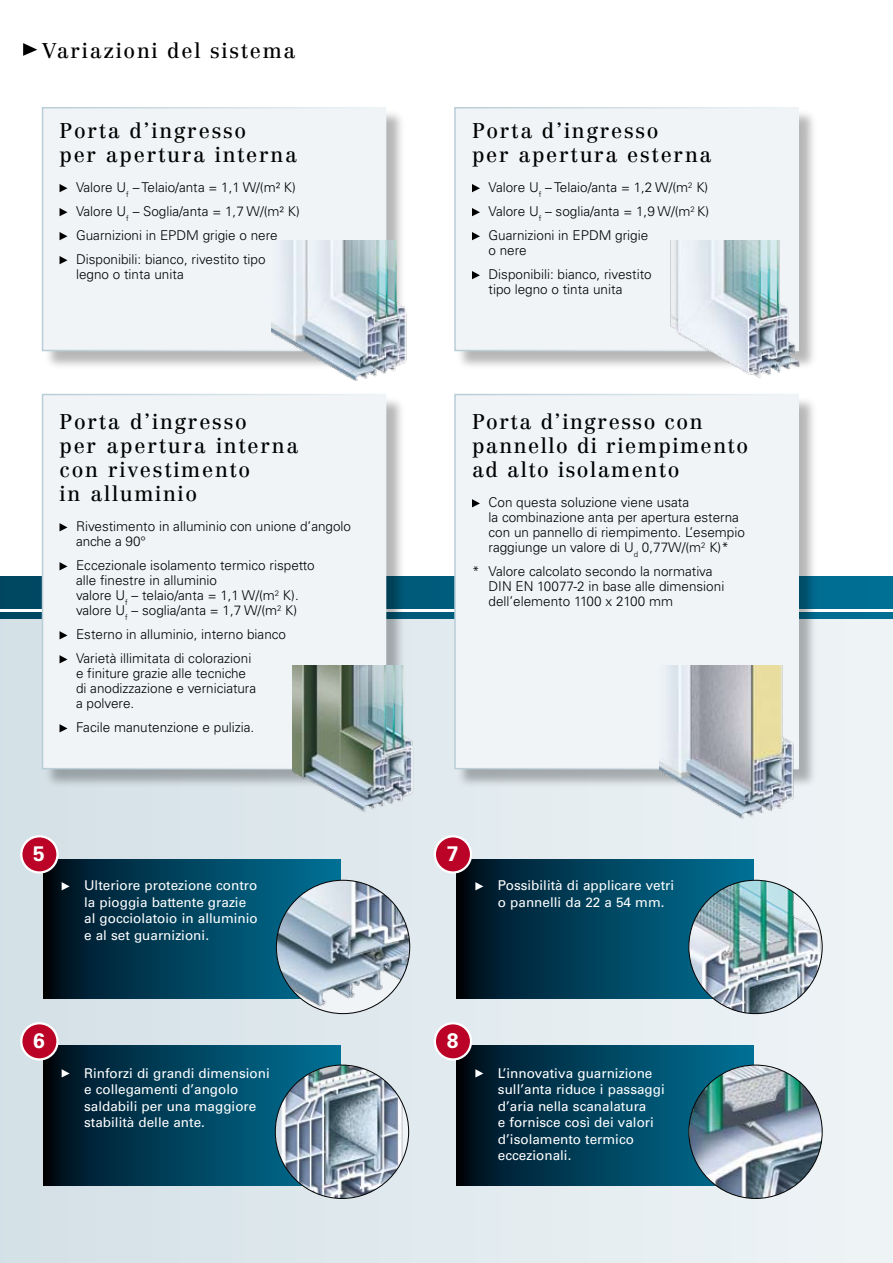
<style>
.page{position:relative;width:893px;height:1263px;background:#fff}
.page>*{position:absolute;margin:0;border:0;box-sizing:border-box;transform-origin:0 0}
.t1{font:21px/24px "Centennial LT Std";letter-spacing:.08em;color:#000}
.t2{font:700 21px "Univers";color:#fff}
.t3{font:300 13.5px/15px "Univers";color:#000}
.t4{font:13.5px/16.5px "Univers";color:#fff}
</style>
<div class="page">
<div style="left:0;top:617px;width:893px;height:646px;background:linear-gradient(to right,#cfdde4,#ebf0f3)"></div>
<svg style="left:0;top:612px;width:893px;height:7px"></svg>
<svg style="left:0;top:576px;width:893px;height:32px;background:#005e7f"></svg>
<svg style="left:457px;top:859px;width:297px;height:139px;background:#003c54"></svg>
<img style="left:689px;top:880px;width:133px;height:133px;border-radius:50%">
<div style="left:435px;top:836px;width:36px;height:36px;background:#ba0326;border-radius:50%"></div>
<div style="left:434px;top:835px;width:38px;height:39px;border:2px solid #fff;border-radius:50%"></div>
<svg style="left:457px;top:1046px;width:297px;height:139px;background:#003c54"></svg>
<div style="left:435px;top:1023px;width:36px;height:36px;background:#ba0326;border-radius:50%"></div>
<div style="left:434px;top:1022px;width:38px;height:38px;border:2px solid #fff;border-radius:50%"></div>
<img style="left:689px;top:1065px;width:133px;height:133px;border-radius:50%">
<svg style="left:43px;top:859px;width:297px;height:139px;background:#003c54"></svg>
<div style="left:21px;top:836px;width:36px;height:36px;background:#ba0326;border-radius:50%"></div>
<div style="left:20px;top:835px;width:39px;height:39px;border:2px solid #fff;border-radius:50%"></div>
<svg style="left:43px;top:1046px;width:297px;height:139px;background:#003c54"></svg>
<div style="left:21px;top:1023px;width:36px;height:36px;background:#ba0326;border-radius:50%"></div>
<div style="left:20px;top:1022px;width:39px;height:38px;border:2px solid #fff;border-radius:50%"></div>
<img style="left:275px;top:1065px;width:134px;height:133px;border-radius:50%">
<img style="left:276px;top:880px;width:134px;height:133px;border-radius:50%">
<div style="left:43px;top:108px;width:363px;height:263px;background:#000;opacity:.29"></div>
<div style="left:43px;top:108px;width:343px;height:242px;background:#f0f4f7"></div>
<div style="left:42px;top:107px;width:344px;height:244px;border:2px solid #fff"></div>
<div style="left:456px;top:108px;width:363px;height:263px;background:#000;opacity:.29"></div>
<div style="left:455px;top:108px;width:343px;height:242px;background:#f0f4f7"></div>
<div style="left:454px;top:107px;width:345px;height:244px;border:2px solid #fff"></div>
<div style="left:43px;top:395px;width:363px;height:393px;background:#000;opacity:.29"></div>
<div style="left:43px;top:394px;width:343px;height:375px;background:#f0f4f7"></div>
<div style="left:42px;top:394px;width:344px;height:375px;border:2px solid #fff"></div>
<div style="left:456px;top:395px;width:363px;height:393px;background:#000;opacity:.29"></div>
<div style="left:455px;top:394px;width:343px;height:375px;background:#f0f4f7"></div>
<div style="left:454px;top:394px;width:345px;height:375px;border:2px solid #fff"></div>
<svg style="left:23px;top:43px;width:14px;height:13px"></svg>
<svg style="left:62px;top:882px;width:8px;height:8px"></svg>
<svg style="left:475px;top:882px;width:8px;height:8px"></svg>
<svg style="left:62px;top:1069px;width:8px;height:8px"></svg>
<svg style="left:475px;top:1069px;width:8px;height:8px"></svg>
<svg style="left:60px;top:184px;width:8px;height:8px"></svg>
<svg style="left:60px;top:208px;width:8px;height:8px"></svg>
<svg style="left:60px;top:232px;width:8px;height:8px"></svg>
<svg style="left:60px;top:256px;width:8px;height:8px"></svg>
<svg style="left:472px;top:499px;width:8px;height:8px"></svg>
<svg style="left:60px;top:523px;width:8px;height:8px"></svg>
<svg style="left:60px;top:562px;width:8px;height:8px"></svg>
<svg style="left:60px;top:631px;width:8px;height:8px"></svg>
<svg style="left:60px;top:655px;width:8px;height:8px"></svg>
<svg style="left:60px;top:724px;width:8px;height:8px"></svg>
<img style="left:271px;top:241px;width:136px;height:140px">
<img style="left:666px;top:241px;width:136px;height:137px">
<svg style="left:472px;top:184px;width:8px;height:8px"></svg>
<svg style="left:472px;top:208px;width:8px;height:8px"></svg>
<svg style="left:472px;top:232px;width:8px;height:8px"></svg>
<svg style="left:472px;top:271px;width:8px;height:8px"></svg>
<img style="left:292px;top:666px;width:129px;height:150px">
<img style="left:659px;top:666px;width:152px;height:160px">
<h1 class="t1" style="left:42px;top:39px;width:255px">Variazioni del sistema</h1>
<h1 class="t1" style="left:60px;top:119px;width:239px">Porta d’ingresso<br>per apertura interna</h1>
<p class="t3" style="left:76px;top:175px;width:225px;line-height:24px">Valore U<sub>f</sub> – Telaio/anta = 1,1 W/(m² K)<br>Valore U<sub>f</sub> – Soglia/anta = 1,7 W/(m² K)<br>Guarnizioni in EPDM grigie o nere Disponibili: bianco, rivestito tipo</p>
<p class="t3" style="left:76px;top:267px;width:109px">legno o tinta unita</p>
<h1 class="t1" style="left:472px;top:119px;width:241px">Porta d’ingresso<br>per apertura esterna</h1>
<p class="t3" style="left:488px;top:175px;width:222px;line-height:24px;text-align:justify">Valore U<sub>f</sub> – Telaio/anta = 1,2 W/(m<sup>2</sup> K)<br>Valore U<sub>f</sub> – soglia/anta = 1,9 W/(m<sup>2</sup> K)<br>Guarnizioni in EPDM grigie</p>
<p class="t3" style="left:488px;top:238px;width:165px;line-height:24px">o nere<br>Disponibili: bianco, rivestito</p>
<p class="t3" style="left:488px;top:282px;width:136px">tipo legno o tinta unita</p>
<h1 class="t1" style="left:60px;top:410px;width:240px">Porta d’ingresso<br>per apertura interna con rivestimento<br>in alluminio</h1>
<p class="t3" style="left:76px;top:519px;width:277px">Rivestimento in alluminio con unione d’angolo anche a 90°</p>
<p class="t3" style="left:76px;top:558px;width:240px">Eccezionale isolamento termico rispetto alle finestre in alluminio<br>valore U<sub>f</sub> – telaio/anta = 1,1 W/(m<sup>2</sup> K). valore U<sub>f</sub> – soglia/anta = 1,7 W/(m<sup>2</sup> K)</p>
<p class="t3" style="left:76px;top:623px;width:212px;line-height:24px">Esterno in alluminio, interno bianco<br>Varietà illimitata di colorazioni</p>
<p class="t3" style="left:76px;top:666px;width:182px">e finiture grazie alle tecniche di anodizzazione e verniciatura a polvere.</p>
<p class="t3" style="left:76px;top:720px;width:180px">Facile manutenzione e pulizia.</p>
<h1 class="t1" style="left:472px;top:410px;width:278px">Porta d’ingresso con pannello di riempimento ad alto isolamento</h1>
<p class="t3" style="left:488px;top:495px;width:258px">Con questa soluzione viene usata<br>la combinazione anta per apertura esterna con un pannello di riempimento. L’esempio raggiunge un valore di U<sub>d</sub> 0,77W/(m<sup>2</sup> K)*</p>
<p class="t3" style="left:488px;top:564px;width:237px;text-indent:-16px">* Valore calcolato secondo la normativa<br>DIN EN 10077-2 in base alle dimensioni dell’elemento 1100 x 2100 mm</p>
<h1 class="t2" style="left:33px;top:841px;width:13px">5</h1>
<h1 class="t2" style="left:447px;top:841px;width:13px">7</h1>
<h1 class="t2" style="left:33px;top:1028px;width:13px">6</h1>
<p class="t4" style="left:84px;top:877px;width:175px">Ulteriore protezione contro la pioggia battente grazie al gocciolatoio in alluminio e al set guarnizioni.</p>
<p class="t4" style="left:498px;top:877px;width:178px">Possibilità di applicare vetri o pannelli da 22 a 54 mm.</p>
<h1 class="t2" style="left:447px;top:1028px;width:13px">8</h1>
<p class="t4" style="left:84px;top:1064px;width:187px">Rinforzi di grandi dimensioni e collegamenti d’angolo saldabili per una maggiore stabilità delle ante.</p>
<p class="t4" style="left:498px;top:1064px;width:168px">L’innovativa guarnizione sull’anta riduce i passaggi d’aria nella scanalatura<br>e fornisce così dei valori d’isolamento termico eccezionali.</p>
</div>
